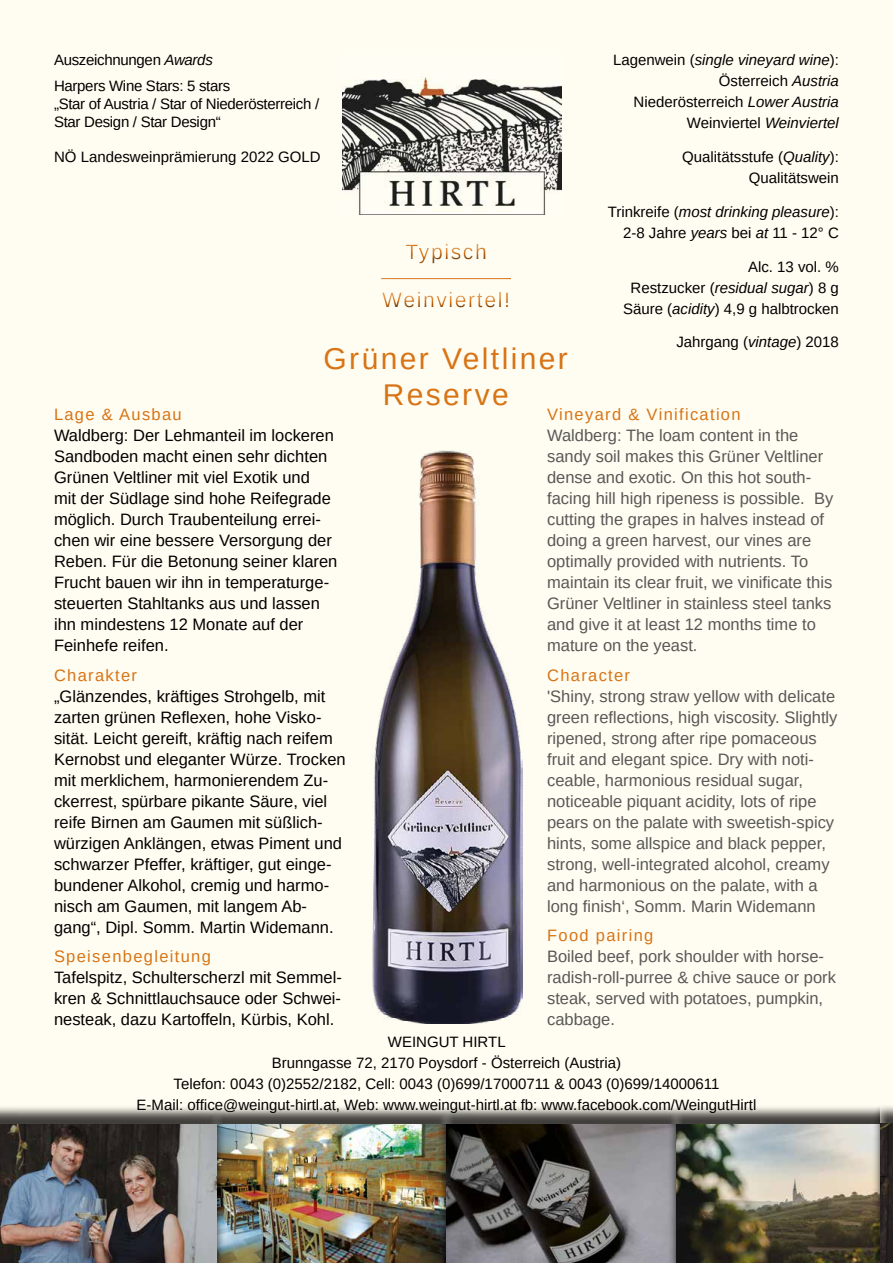
<style>
.page{position:relative;width:893px;height:1263px;background:#fffdf1}
.page>*{position:absolute;margin:0;border:0;box-sizing:border-box;transform-origin:0 0}
.t1{font:30px/36px "Liberation Sans";letter-spacing:.08em;color:#d77416;text-align:center}
.t2{font:21px "Liberation Sans";letter-spacing:.08em;color:#d77416}
.t3{font:16.5px/21px "Liberation Sans";color:#575756}
.t4{font:16.5px/21px "Liberation Sans";color:#000}
.Fließtext{font:15px/21px "Liberation Sans";color:#000;text-align:right}
.Fließtext-2{font:15px/18px "Liberation Sans";letter-spacing:-.02em;color:#000}
.s1{font-style:italic}
.s2{color:#d77416}
</style>
<div class="page">
<img style="left:372px;top:450px;width:150px;height:573px">
<div style="left:379px;top:271px;width:143px;height:11px;background:#000;opacity:.75"></div>
<img style="left:342px;top:77px;width:219px;height:137px">
<div style="left:208px;top:1105px;width:247px;height:158px;background:#000;opacity:.75"></div>
<img style="left:225px;top:1124px;width:213px;height:139px">
<div style="left:438px;top:1105px;width:246px;height:158px;background:#000;opacity:.75"></div>
<div style="left:0;top:1105px;width:225px;height:158px;background:#000;opacity:.75"></div>
<div style="left:667px;top:1105px;width:226px;height:158px;background:#000;opacity:.75"></div>
<div style="left:871px;top:1104px;width:22px;height:159px;background:#000;opacity:.75"></div>
<img style="left:880px;top:1123px;width:13px;height:140px">
<p class="Fließtext-2" style="left:54px;top:51px;width:160px">Auszeichnungen <span class="s1">Awards</span></p>
<p class="Fließtext-2" style="left:54px;top:77px;width:267px">Harpers Wine Stars: 5 stars<br>„Star of Austria / Star of Niederösterreich /<br>Star Design / Star Design“</p>
<p class="Fließtext" style="left:54px;top:147px;width:268px">NÖ Landesweinprämierung 2022 GOLD</p>
<p class="t2" style="left:405px;top:238px;width:83px">Typisch</p>
<p class="t2" style="left:382px;top:287px;width:129px">Weinviertel!</p>
<p class="t1" style="left:324px;top:341px;width:246px">Grüner Veltliner<br>Reserve</p>
<p class="Fließtext" style="left:613px;top:50px;width:227px">Lagenwein (<span class="s1">single vineyard wine</span>):<br>Österreich <span class="s1">Austria<br></span>Niederösterreich <span class="s1">Lower Austria<br></span>Weinviertel <span class="s1">Weinviertel</span></p>
<p class="Fließtext" style="left:682px;top:146px;width:158px">Qualitätsstufe (<span class="s1">Quality</span>):<br>Qualitätswein</p>
<p class="Fließtext" style="left:608px;top:201px;width:233px">Trinkreife (<span class="s1">most drinking pleasure</span>):<br>2-8 Jahre <span class="s1">years</span> bei <span class="s1">at</span> 11 - 12° C</p>
<p class="Fließtext" style="left:623px;top:256px;width:217px">Alc. 13 vol. %<br>Restzucker (<span class="s1">residual sugar</span>) 8 g<br>Säure (<span class="s1">acidity</span>) 4,9 g halbtrocken</p>
<p class="Fließtext" style="left:676px;top:332px;width:164px">Jahrgang (<span class="s1">vintage</span>) 2018</p>
<p class="t4" style="left:54px;top:404px;width:285px"><span class="s2">Lage &amp; Ausbau<br></span>Waldberg: Der Lehmanteil im lockeren Sandboden macht einen sehr dichten Grünen Veltliner mit viel Exotik und<br>mit der Südlage sind hohe Reifegrade möglich. Durch Traubenteilung errei&shy;chen wir eine bessere Versorgung der Reben. Für die Betonung seiner klaren Frucht bauen wir ihn in temperaturge&shy;steuerten Stahltanks aus und lassen ihn mindestens 12 Monate auf der Feinhefe reifen.</p>
<p class="t4" style="left:54px;top:665px;width:293px"><span class="s2">Charakter<br></span>„Glänzendes, kräftiges Strohgelb, mit zarten grünen Reflexen, hohe Visko&shy;sität. Leicht gereift, kräftig nach reifem Kernobst und eleganter Würze. Trocken mit merklichem, harmonierendem Zu&shy;ckerrest, spürbare pikante Säure, viel reife Birnen am Gaumen mit süßlich&shy;würzigen Anklängen, etwas Piment und schwarzer Pfeffer, kräftiger, gut einge&shy;bundener Alkohol, cremig und harmo&shy;nisch am Gaumen, mit langem Ab&shy;gang“, Dipl. Somm. Martin Widemann.</p>
<p class="t4" style="left:54px;top:946px;width:289px"><span class="s2">Speisenbegleitung<br></span>Tafelspitz, Schulterscherzl mit Semmel&shy;kren &amp; Schnittlauchsauce oder Schwei&shy;nesteak, dazu Kartoffeln, Kürbis, Kohl.</p>
<p class="t3" style="left:547px;top:404px;width:288px"><span class="s2">Vineyard &amp; Vinification<br></span>Waldberg: The loam content in the sandy soil makes this Grüner Veltliner dense and exotic. On this hot south&shy;facing hill high ripeness is possible. By cutting the grapes in halves instead of doing a green harvest, our vines are optimally provided with nutrients. To maintain its clear fruit, we vinificate this Grüner Veltliner in stainless steel tanks and give it at least 12 months time to mature on the yeast.</p>
<p class="t3" style="left:547px;top:665px;width:292px"><span class="s2">Character<br></span>'Shiny, strong straw yellow with delicate green reflections, high viscosity. Slightly ripened, strong after ripe pomaceous fruit and elegant spice. Dry with noti&shy;ceable, harmonious residual sugar, noticeable piquant acidity, lots of ripe pears on the palate with sweetish-spicy hints, some allspice and black pepper, strong, well-integrated alcohol, creamy and harmonious on the palate, with a long finish‘, Somm. Marin Widemann</p>
<p class="t3" style="left:547px;top:925px;width:290px"><span class="s2">Food pairing<br></span>Boiled beef, pork shoulder with horse&shy;radish-roll-purree &amp; chive sauce or pork steak, served with potatoes, pumpkin, cabbage.</p>
<p class="Fließtext" style="left:388px;top:1032px;width:119px">WEINGUT HIRTL</p>
<p class="Fließtext" style="left:272px;top:1053px;width:351px">Brunngasse 72, 2170 Poysdorf - Österreich (Austria)</p>
<p class="Fließtext" style="left:174px;top:1073px;width:547px">Telefon: 0043 (0)2552/2182, Cell: 0043 (0)699/17000711 &amp; 0043 (0)699/14000611</p>
<p class="Fließtext" style="left:137px;top:1094px;width:621px">E-Mail: office@weingut-hirtl.at, Web: www.weingut-hirtl.at fb: www.facebook.com/WeingutHirtl</p>
</div>
